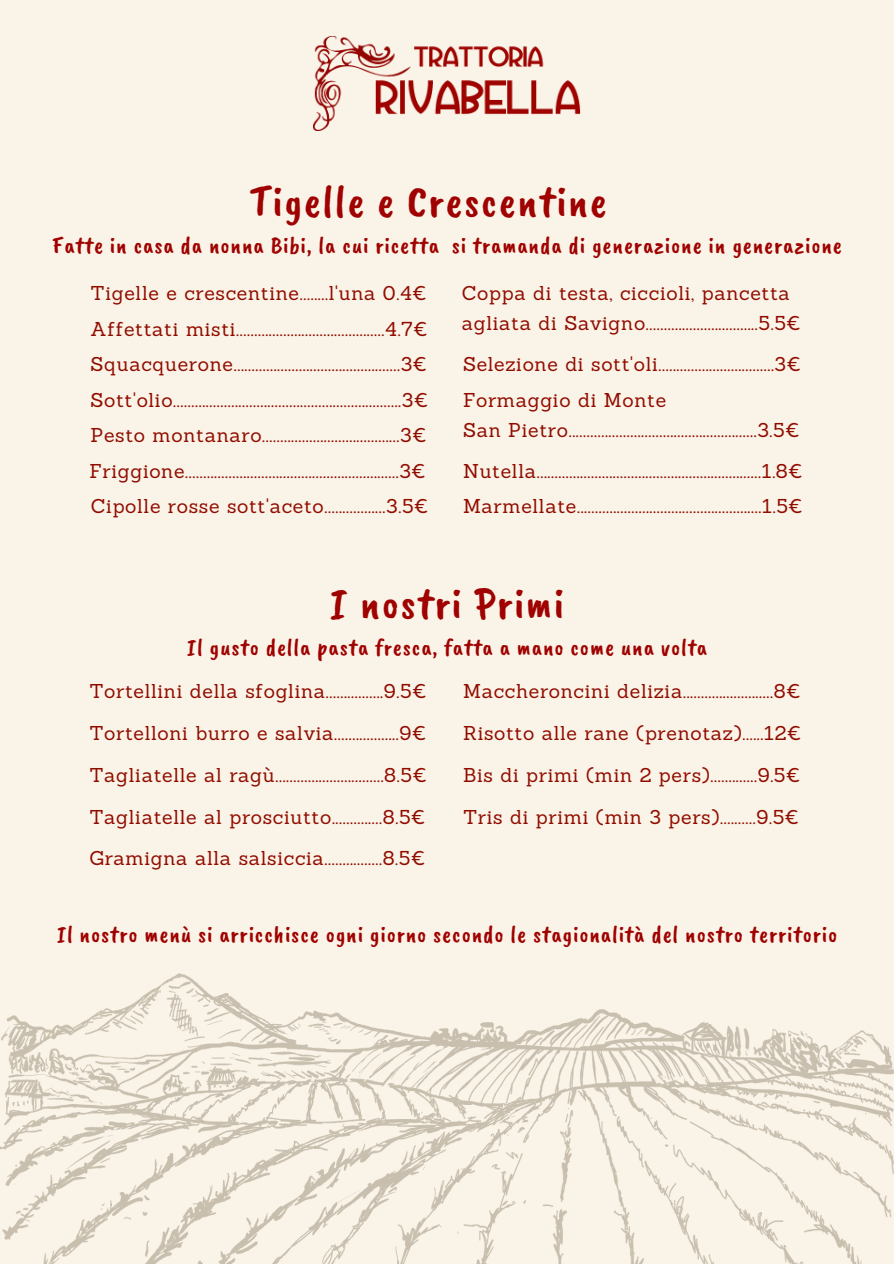
<style>
.page{position:relative;width:894px;height:1264px;background:#fff}
.page>*{position:absolute;margin:0;border:0;box-sizing:border-box;transform-origin:0 0}
.t1{font:45px "Caveat Brush";letter-spacing:.035em;color:#9f0200}
.t2{font:24px "Caveat Brush";letter-spacing:.035em;color:#9f0200}
.t3{font:19.5px/35.4px "Sanchez";letter-spacing:.035em;color:#910c00}
</style>
<div class="page">
<div style="left:0;top:0;width:893px;height:1263px;background:#faf3e7"></div>
<img style="left:314px;top:36px;width:266px;height:95px">
<img style="left:0;top:973px;width:893px;height:290px">
<h1 class="t1" style="left:249px;top:172px;width:359px">Tigelle e Crescentine</h1>
<p class="t2" style="left:52px;top:230px;width:791px">Fatte in casa da nonna Bibi, la cui ricetta si tramanda di generazione in generazione</p>
<p class="t3" style="left:89px;top:275px;width:340px">Tigelle e crescentine........l'una 0.4€ Affettati misti.........................................4.7€ Squacquerone..............................................3€ Sott'olio...............................................................3€ Pesto montanaro......................................3€ Friggione...........................................................3€ Cipolle rosse sott'aceto.................3.5€</p>
<p class="t3" style="left:461px;top:277px;width:340px;line-height:30.5px">Coppa di testa, ciccioli, pancetta agliata di Savigno...............................5.5€</p>
<p class="t3" style="left:463px;top:346px;width:339px">Selezione di sott'oli................................3€</p>
<p class="t3" style="left:463px;top:384px;width:338px;line-height:30px">Formaggio di Monte<br>San Pietro....................................................3.5€</p>
<p class="t3" style="left:463px;top:453px;width:341px">Nutella..............................................................1.8€<br>Marmellate...................................................1.5€</p>
<h1 class="t1" style="left:330px;top:574px;width:235px">I nostri Primi</h1>
<p class="t2" style="left:187px;top:632px;width:521px">Il gusto della pasta fresca, fatta a mano come una volta</p>
<p class="t3" style="left:89px;top:670px;width:338px;line-height:41.8px">Tortellini della sfoglina................9.5€<br>Tortelloni burro e salvia..................9€</p>
<p class="t3" style="left:89px;top:757px;width:338px">Tagliatelle al ragù..............................8.5€</p>
<p class="t3" style="left:89px;top:798px;width:337px">Tagliatelle al prosciutto..............8.5€</p>
<p class="t3" style="left:89px;top:840px;width:337px">Gramigna alla salsiccia................8.5€</p>
<p class="t3" style="left:463px;top:673px;width:338px">Maccheroncini delizia.........................8€</p>
<p class="t3" style="left:463px;top:715px;width:339px">Risotto alle rane (prenotaz)......12€</p>
<p class="t3" style="left:463px;top:753px;width:338px;line-height:41.8px">Bis di primi (min 2 pers).............9.5€<br>Tris di primi (min 3 pers)..........9.5€</p>
<p class="t2" style="left:57px;top:919px;width:781px">Il nostro menù si arricchisce ogni giorno secondo le stagionalità del nostro territorio</p>
</div>
